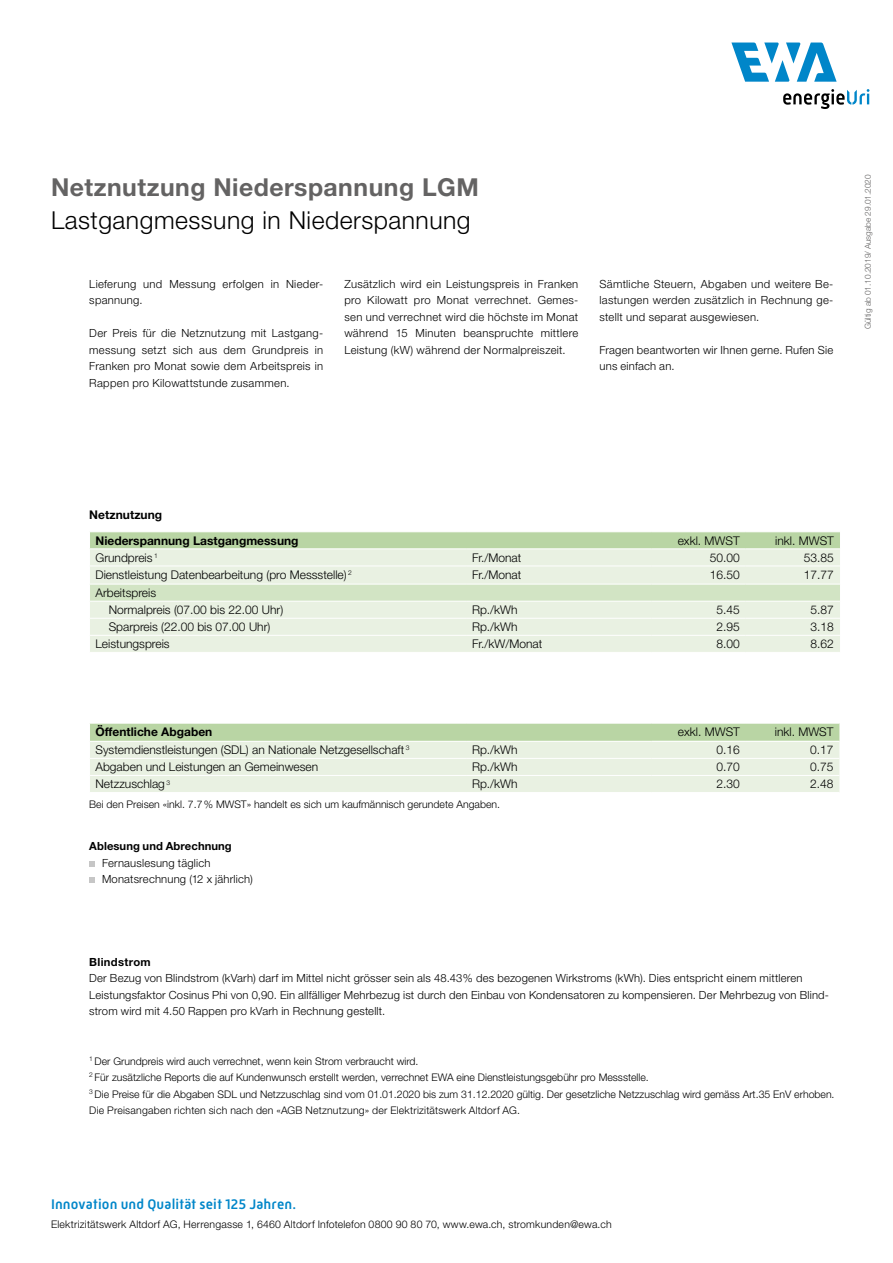
<style>
.page{position:relative;width:893px;height:1263px;background:#fff}
.page>*{position:absolute;margin:0;border:0;box-sizing:border-box;transform-origin:0 0}
.t1{font:300 24.75px "Helvetica Neue LT Std";letter-spacing:.02em;color:#000}
.t2{font:700 24.75px "Helvetica Neue LT Std";letter-spacing:.02em;color:#646363}
.t3{font:500 14.25px "Mic 32 New";letter-spacing:.01em;color:#0086c9}
.t4{font:300 12px/17.1px "Helvetica Neue LT Std";color:#000}
.t5{font:700 12px/25.2px "Helvetica Neue LT Std";color:#000}
.t6{font:300 11.25px/16.5px "Helvetica Neue LT Std";letter-spacing:.02em;color:#000}
.t7{font:700 11.25px "Helvetica Neue LT Std";letter-spacing:.01em;color:#000}
.t8{font:300 10.5px/16.5px "Helvetica Neue LT Std";color:#000}
.t9{font:300 10.5px "Helvetica Neue LT Std";letter-spacing:.02em;color:#000}
.t10{font:300 8.25px "Helvetica Neue LT Std";color:#646363}
</style>
<div class="page">
<svg style="left:731px;top:43px;width:106px;height:39px"></svg>
<svg style="left:783px;top:89px;width:86px;height:20px"></svg>
<svg style="left:90px;top:532px;width:750px;height:120px;background:#dfebd5"></svg>
<hr style="left:89px;top:549px;width:377px;height:1px;background:#fff">
<hr style="left:89px;top:566px;width:377px;height:1px;background:#fff">
<hr style="left:89px;top:584px;width:377px;height:1px;background:#fff">
<hr style="left:89px;top:601px;width:377px;height:1px;background:#fff">
<hr style="left:89px;top:618px;width:377px;height:1px;background:#fff">
<hr style="left:89px;top:635px;width:377px;height:1px;background:#fff">
<hr style="left:466px;top:549px;width:186px;height:1px;background:#fff">
<hr style="left:466px;top:566px;width:186px;height:1px;background:#fff">
<hr style="left:466px;top:584px;width:186px;height:1px;background:#fff">
<hr style="left:466px;top:601px;width:186px;height:1px;background:#fff">
<hr style="left:466px;top:618px;width:186px;height:1px;background:#fff">
<hr style="left:466px;top:635px;width:186px;height:1px;background:#fff">
<hr style="left:652px;top:618px;width:94px;height:1px;background:#fff">
<hr style="left:652px;top:635px;width:94px;height:1px;background:#fff">
<hr style="left:652px;top:601px;width:94px;height:1px;background:#fff">
<hr style="left:746px;top:601px;width:94px;height:1px;background:#fff">
<hr style="left:746px;top:618px;width:94px;height:1px;background:#fff">
<hr style="left:746px;top:635px;width:94px;height:1px;background:#fff">
<hr style="left:652px;top:549px;width:94px;height:1px;background:#fff">
<hr style="left:652px;top:566px;width:94px;height:1px;background:#fff">
<hr style="left:746px;top:549px;width:94px;height:1px;background:#fff">
<hr style="left:746px;top:566px;width:94px;height:1px;background:#fff">
<hr style="left:652px;top:584px;width:94px;height:1px;background:#fff">
<hr style="left:746px;top:584px;width:94px;height:1px;background:#fff">
<svg style="left:89px;top:861px;width:6px;height:5px"></svg>
<svg style="left:89px;top:877px;width:6px;height:6px"></svg>
<svg style="left:90px;top:724px;width:749px;height:68px;background:#dce9d2"></svg>
<hr style="left:89px;top:741px;width:377px;height:1px;background:#fff">
<hr style="left:89px;top:758px;width:377px;height:1px;background:#fff">
<hr style="left:89px;top:775px;width:377px;height:1px;background:#fff">
<hr style="left:746px;top:741px;width:93px;height:1px;background:#fff">
<hr style="left:466px;top:775px;width:186px;height:1px;background:#fff">
<hr style="left:466px;top:741px;width:186px;height:1px;background:#fff">
<hr style="left:466px;top:758px;width:186px;height:1px;background:#fff">
<hr style="left:652px;top:741px;width:94px;height:1px;background:#fff">
<hr style="left:652px;top:758px;width:94px;height:1px;background:#fff">
<hr style="left:652px;top:775px;width:94px;height:1px;background:#fff">
<hr style="left:746px;top:758px;width:93px;height:1px;background:#fff">
<hr style="left:746px;top:775px;width:93px;height:1px;background:#fff">
<h1 class="t2" style="left:51px;top:172px;width:429px">Netznutzung Niederspannung LGM</h1>
<h1 class="t1" style="left:51px;top:205px;width:421px">Lastgangmessung in Niederspannung</h1>
<p class="t6" style="left:89px;top:275px;width:235px">Lieferung und Messung erfolgen in Nieder&shy;spannung.</p>
<p class="t6" style="left:89px;top:325px;width:235px;text-align:justify">Der Preis für die Netznutzung mit Lastgang&shy;messung setzt sich aus dem Grundpreis in Franken pro Monat sowie dem Arbeitspreis in Rappen pro Kilowattstunde zusammen.</p>
<p class="t6" style="left:344px;top:275px;width:235px;text-align:justify">Zusätzlich wird ein Leistungspreis in Franken pro Kilowatt pro Monat verrechnet. Gemes&shy;sen und verrechnet wird die höchste im Monat während 15 Minuten beanspruchte mittlere Leistung (kW) während der Normalpreiszeit.</p>
<p class="t6" style="left:600px;top:275px;width:235px;text-align:justify">Sämtliche Steuern, Abgaben und weitere Be&shy;lastungen werden zusätzlich in Rechnung ge&shy;stellt und separat ausgewiesen.</p>
<p class="t6" style="left:600px;top:341px;width:235px">Fragen beantworten wir Ihnen gerne. Rufen Sie uns einfach an.</p>
<p class="t10" style="left:863px;top:329px;width:156px;rotate:-90deg">Gültig ab 01.10.2019/ Ausgabe 29.01.2020</p>
<p class="t5" style="left:96px;top:502px;width:205px;text-indent:-6px">Netznutzung<br>Niederspannung Lastgangmessung</p>
<p class="t4" style="left:678px;top:531px;width:64px">exkl. MWST</p>
<p class="t4" style="left:775px;top:531px;width:60px">inkl. MWST</p>
<p class="t4" style="left:96px;top:549px;width:64px">Grundpreis <sup>1</sup></p>
<p class="t4" style="left:472px;top:549px;width:51px">Fr./Monat</p>
<p class="t4" style="left:710px;top:549px;width:32px">50.00</p>
<p class="t4" style="left:804px;top:549px;width:32px">53.85</p>
<p class="t4" style="left:96px;top:566px;width:258px">Dienstleistung Datenbearbeitung (pro Messstelle) <sup>2</sup></p>
<p class="t4" style="left:472px;top:566px;width:51px">Fr./Monat</p>
<p class="t4" style="left:710px;top:566px;width:32px">16.50</p>
<p class="t4" style="left:804px;top:566px;width:32px">17.77</p>
<p class="t4" style="left:109px;top:584px;width:176px;text-indent:-13px">Arbeitspreis<br>Normalpreis (07.00 bis 22.00 Uhr)</p>
<p class="t4" style="left:472px;top:601px;width:47px">Rp./kWh</p>
<p class="t4" style="left:716px;top:601px;width:25px">5.45</p>
<p class="t4" style="left:811px;top:601px;width:25px">5.87</p>
<p class="t4" style="left:109px;top:618px;width:163px">Sparpreis (22.00 bis 07.00 Uhr)</p>
<p class="t4" style="left:472px;top:618px;width:47px">Rp./kWh</p>
<p class="t4" style="left:716px;top:618px;width:25px">2.95</p>
<p class="t4" style="left:811px;top:618px;width:25px">3.18</p>
<p class="t4" style="left:96px;top:635px;width:76px">Leistungspreis</p>
<p class="t4" style="left:472px;top:635px;width:72px">Fr./kW/Monat</p>
<p class="t4" style="left:716px;top:635px;width:25px">8.00</p>
<p class="t4" style="left:811px;top:635px;width:25px">8.62</p>
<p class="t5" style="left:96px;top:719px;width:118px">Öffentliche Abgaben</p>
<p class="t4" style="left:678px;top:723px;width:64px">exkl. MWST</p>
<p class="t4" style="left:775px;top:723px;width:60px">inkl. MWST</p>
<p class="t4" style="left:96px;top:741px;width:315px">Systemdienstleistungen (SDL) an Nationale Netzgesellschaft <sup>3</sup></p>
<p class="t4" style="left:472px;top:741px;width:47px">Rp./kWh</p>
<p class="t4" style="left:717px;top:741px;width:25px">0.16</p>
<p class="t4" style="left:810px;top:741px;width:25px">0.17</p>
<p class="t4" style="left:96px;top:758px;width:224px">Abgaben und Leistungen an Gemeinwesen</p>
<p class="t4" style="left:472px;top:758px;width:47px">Rp./kWh</p>
<p class="t4" style="left:717px;top:758px;width:25px">0.70</p>
<p class="t4" style="left:810px;top:758px;width:25px">0.75</p>
<p class="t4" style="left:96px;top:775px;width:76px">Netzzuschlag <sup>3</sup></p>
<p class="t4" style="left:472px;top:775px;width:47px">Rp./kWh</p>
<p class="t4" style="left:717px;top:775px;width:25px">2.30</p>
<p class="t4" style="left:810px;top:775px;width:25px">2.48</p>
<p class="t8" style="left:89px;top:795px;width:412px">Bei den Preisen «inkl. 7.7% MWST» handelt es sich um kaufmännisch gerundete Angaben.</p>
<p class="t7" style="left:89px;top:839px;width:144px">Ablesung und Abrechnung</p>
<p class="t6" style="left:102px;top:854px;width:152px">Fernauslesung täglich<br>Monatsrechnung (12 x jährlich)</p>
<p class="t7" style="left:89px;top:954px;width:63px">Blindstrom</p>
<p class="t6" style="left:89px;top:969px;width:741px">Der Bezug von Blindstrom (kVarh) darf im Mittel nicht grösser sein als 48.43% des bezogenen Wirkstroms (kWh). Dies entspricht einem mittleren<br>Leistungsfaktor Cosinus Phi von 0,90. Ein allfälliger Mehrbezug ist durch den Einbau von Kondensatoren zu kompensieren. Der Mehrbezug von Blind&shy;strom wird mit 4.50 Rappen pro kVarh in Rechnung gestellt.</p>
<p class="t8" style="left:89px;top:1052px;width:747px"><sup>1</sup> Der Grundpreis wird auch verrechnet, wenn kein Strom verbraucht wird.<br><sup>2</sup> Für zusätzliche Reports die auf Kundenwunsch erstellt werden, verrechnet EWA eine Dienstleistungsgebühr pro Messstelle.<br><sup>3</sup> Die Preise für die Abgaben SDL und Netzzuschlag sind vom 01.01.2020 bis zum 31.12.2020 gültig. Der gesetzliche Netzzuschlag wird gemäss Art.35 EnV erhoben.<br>Die Preisangaben richten sich nach den «AGB Netznutzung» der Elektrizitätswerk Altdorf AG.</p>
<p class="t3" style="left:51px;top:1196px;width:247px">Innovation und Qualität seit 125 Jahren.</p>
<p class="t9" style="left:51px;top:1218px;width:562px">Elektrizitätswerk Altdorf AG, Herrengasse 1, 6460 Altdorf Infotelefon 0800 90 80 70, www.ewa.ch, stromkunden@ewa.ch</p>
</div>
